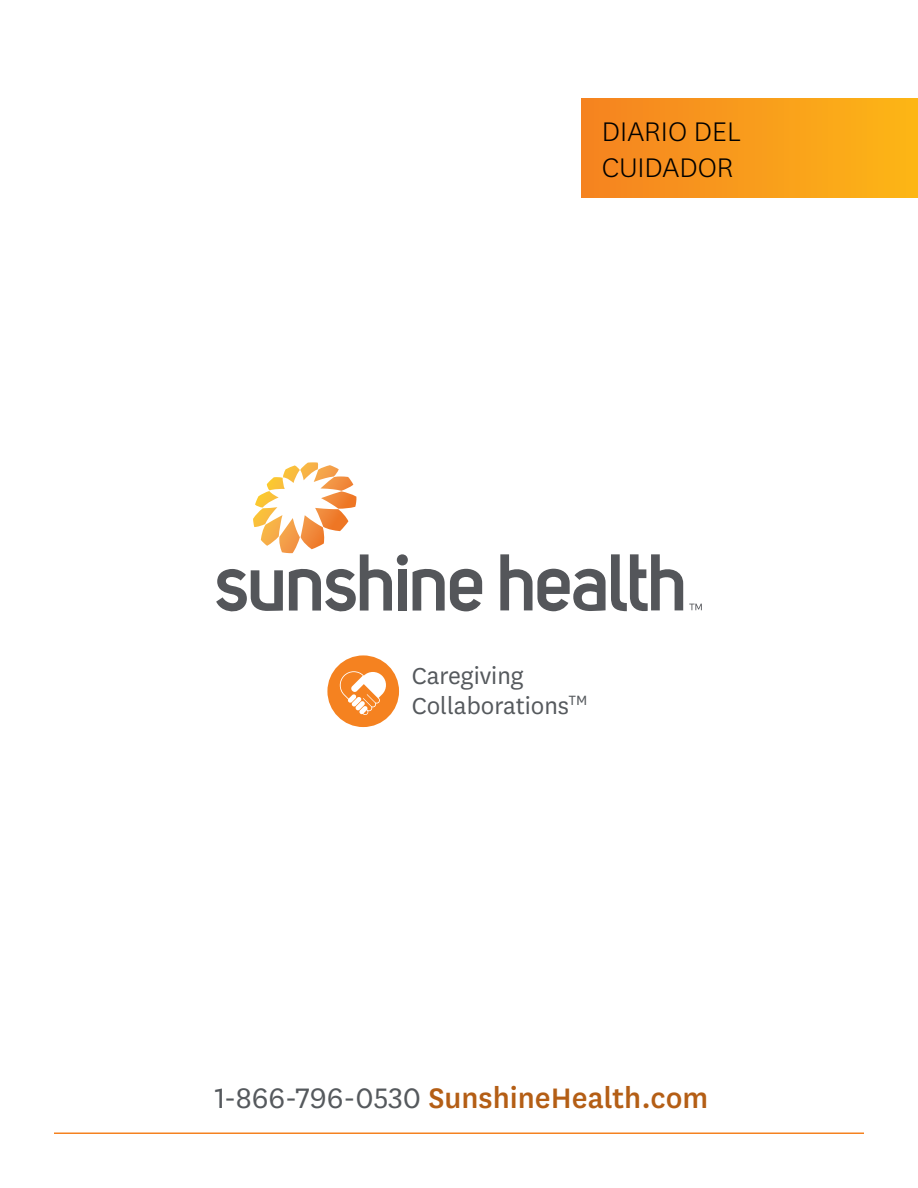
<style>
.page{position:relative;width:918px;height:1188px;background:#fff}
.page>*{position:absolute;margin:0;border:0;box-sizing:border-box;transform-origin:0 0}
.t1{font:500 33px "National";color:#b45e15}
.t2{font:300 31.5px/36px "Centene Sans";color:#000}
.t3{font:27px/30px "National";color:#55595d}
.s1{font-weight:400;color:#55595d}
</style>
<div class="page">
<hr style="left:54px;top:1132px;width:810px;height:2px;background:#f58220">
<div style="left:581px;top:99px;width:337px;height:99px;background:linear-gradient(to right,#f58221,#fdb616)"></div>
<svg style="left:500px;top:554px;width:183px;height:57px"></svg>
<div style="left:398px;top:569px;width:9px;height:42px;background:#54565a"></div>
<div style="left:397px;top:554px;width:11px;height:11px;background:#54565a;border-radius:50%"></div>
<svg style="left:413px;top:568px;width:69px;height:43px"></svg>
<svg style="left:216px;top:462px;width:176px;height:149px"></svg>
<svg style="left:689px;top:604px;width:13px;height:6px"></svg>
<div style="left:327px;top:655px;width:72px;height:72px;background:#f58220;border-radius:50%"></div>
<svg style="left:339px;top:671px;width:47px;height:44px"></svg>
<p class="t2" style="left:602px;top:113px;width:140px">DIARIO DEL<br>CUIDADOR</p>
<p class="t3" style="left:412px;top:659px;width:177px">Caregiving<br>Collaborations<sup>TM</sup></p>
<p class="t1" style="left:215px;top:1076px;width:495px"><span class="s1">1-866-796-0530</span> SunshineHealth.com</p>
</div>
